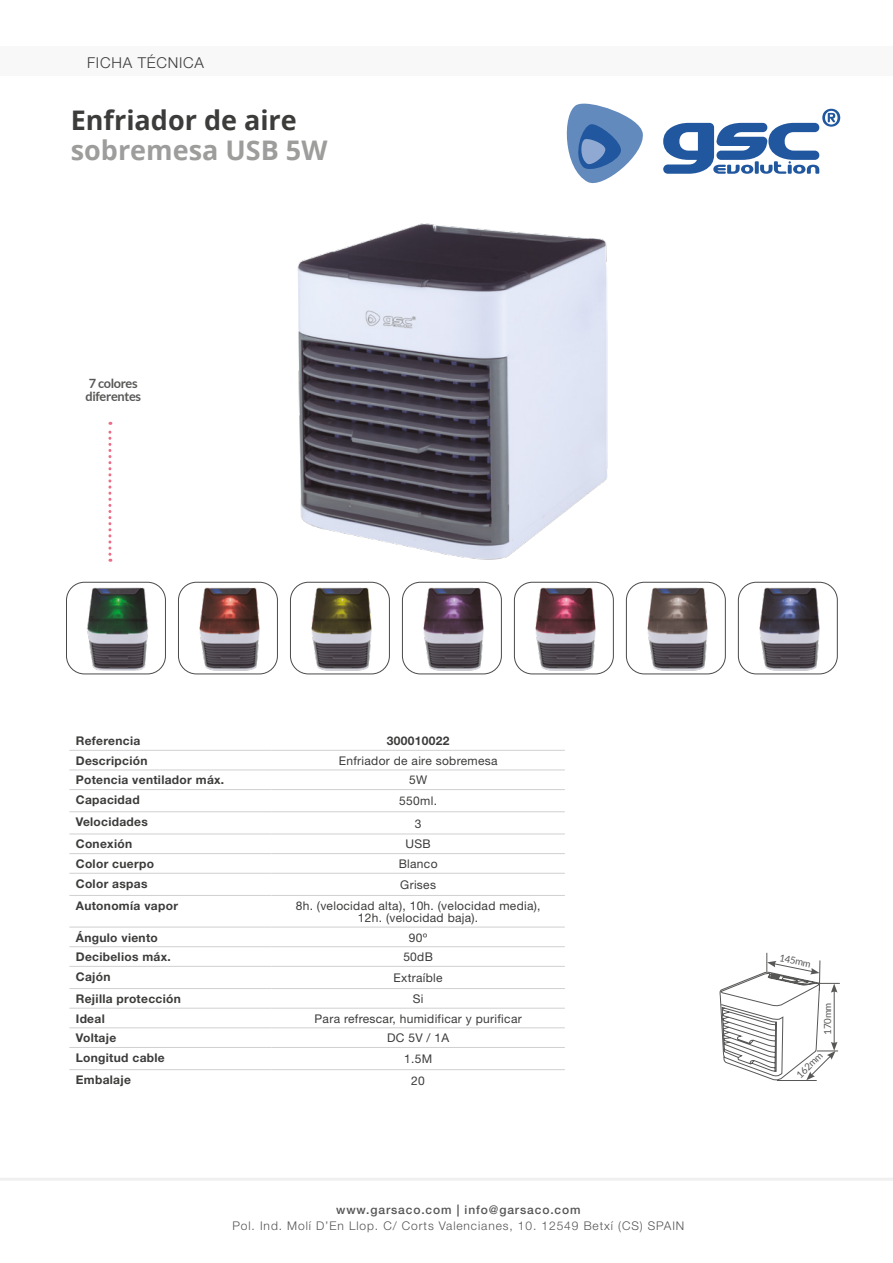
<style>
.page{position:relative;width:893px;height:1263px;background:#fff}
.page>*{position:absolute;margin:0;border:0;box-sizing:border-box;transform-origin:0 0}
.t1{font:700 27px "Open Sans";color:#3c3c3b}
.t2{font:700 27px "Open Sans";color:#9d9d9c}
.t3{font:300 15px "Helvetica Neue";letter-spacing:.05em;color:#3c3c3b}
.t4{font:700 12.75px/13.5px "Lato";letter-spacing:-.025em;color:#575756}
.t5{font:700 12px "Helvetica Neue";letter-spacing:.025em;color:#3c3c3b}
.t6{font:12px/12px "Helvetica Neue";letter-spacing:.025em;color:#3c3c3b;text-align:center}
.t7{font:300 12px "Helvetica Neue";letter-spacing:.075em;color:#565555}
.t8{font:500 12px "Helvetica Neue";letter-spacing:.075em;color:#565555}
.t9{font:9.75px "Lato";letter-spacing:-.025em;color:#575756}
</style>
<div class="page">
<svg style="left:663px;top:109px;width:177px;height:65px"></svg>
<svg style="left:566px;top:103px;width:77px;height:53px"></svg>
<hr style="left:0;top:1178px;width:893px;height:3px;background:#f0f0f0">
<div style="left:0;top:47px;width:893px;height:29px;background:#f8f8f8"></div>
<img style="left:87px;top:587px;width:61px;height:84px">
<div style="left:66px;top:582px;width:100px;height:92px;border:1px solid #4a4a49;border-radius:18px"></div>
<img style="left:297px;top:156px;width:337px;height:404px">
<svg style="left:108px;top:422px;width:3px;height:140px"></svg>
<img style="left:199px;top:587px;width:61px;height:84px">
<div style="left:178px;top:582px;width:100px;height:92px;border:1px solid #4a4a49;border-radius:18px"></div>
<img style="left:311px;top:587px;width:61px;height:84px">
<div style="left:290px;top:582px;width:100px;height:92px;border:1px solid #4a4a49;border-radius:18px"></div>
<img style="left:423px;top:587px;width:61px;height:84px">
<div style="left:402px;top:582px;width:100px;height:92px;border:1px solid #4a4a49;border-radius:18px"></div>
<img style="left:535px;top:587px;width:61px;height:84px">
<div style="left:514px;top:582px;width:100px;height:92px;border:1px solid #4a4a49;border-radius:18px"></div>
<img style="left:647px;top:587px;width:61px;height:84px">
<div style="left:626px;top:582px;width:100px;height:92px;border:1px solid #4a4a49;border-radius:18px"></div>
<img style="left:759px;top:587px;width:61px;height:84px">
<div style="left:738px;top:582px;width:100px;height:92px;border:1px solid #4a4a49;border-radius:18px"></div>
<svg style="left:719px;top:952px;width:121px;height:129px"></svg>
<hr style="left:69px;top:769px;width:202px;height:1px;background:#d0d0d0">
<hr style="left:271px;top:769px;width:294px;height:1px;background:#d0d0d0">
<hr style="left:69px;top:789px;width:202px;height:1px;background:#d0d0d0">
<hr style="left:271px;top:789px;width:294px;height:1px;background:#d0d0d0">
<hr style="left:69px;top:811px;width:202px;height:1px;background:#d0d0d0">
<hr style="left:271px;top:811px;width:294px;height:1px;background:#d0d0d0">
<hr style="left:69px;top:833px;width:202px;height:1px;background:#d0d0d0">
<hr style="left:271px;top:833px;width:294px;height:1px;background:#d0d0d0">
<hr style="left:69px;top:853px;width:202px;height:1px;background:#d0d0d0">
<hr style="left:271px;top:853px;width:294px;height:1px;background:#d0d0d0">
<hr style="left:69px;top:873px;width:202px;height:1px;background:#d0d0d0">
<hr style="left:271px;top:873px;width:294px;height:1px;background:#d0d0d0">
<hr style="left:69px;top:895px;width:202px;height:1px;background:#d0d0d0">
<hr style="left:271px;top:895px;width:294px;height:1px;background:#d0d0d0">
<hr style="left:69px;top:927px;width:202px;height:1px;background:#d0d0d0">
<hr style="left:271px;top:927px;width:294px;height:1px;background:#d0d0d0">
<hr style="left:69px;top:946px;width:202px;height:1px;background:#d0d0d0">
<hr style="left:271px;top:946px;width:294px;height:1px;background:#d0d0d0">
<hr style="left:69px;top:966px;width:202px;height:1px;background:#d0d0d0">
<hr style="left:271px;top:966px;width:294px;height:1px;background:#d0d0d0">
<hr style="left:69px;top:988px;width:202px;height:1px;background:#d0d0d0">
<hr style="left:271px;top:988px;width:294px;height:1px;background:#d0d0d0">
<hr style="left:69px;top:1008px;width:202px;height:1px;background:#d0d0d0">
<hr style="left:271px;top:1008px;width:294px;height:1px;background:#d0d0d0">
<hr style="left:69px;top:1027px;width:202px;height:1px;background:#d0d0d0">
<hr style="left:271px;top:1027px;width:294px;height:1px;background:#d0d0d0">
<hr style="left:69px;top:1047px;width:202px;height:1px;background:#d0d0d0">
<hr style="left:271px;top:1047px;width:294px;height:1px;background:#d0d0d0">
<hr style="left:69px;top:1069px;width:202px;height:1px;background:#d0d0d0">
<hr style="left:271px;top:1069px;width:294px;height:1px;background:#d0d0d0">
<hr style="left:69px;top:750px;width:202px;height:1px;background:#d0d0d0">
<hr style="left:271px;top:750px;width:294px;height:1px;background:#d0d0d0">
<p class="t3" style="left:87px;top:53px;width:118px">FICHA TÉCNICA</p>
<h1 class="t1" style="left:71px;top:101px;width:228px">Enfriador de aire</h1>
<h1 class="t2" style="left:71px;top:131px;width:258px">sobremesa USB 5W</h1>
<p class="t4" style="left:85px;top:376px;width:57px">7 colores diferentes</p>
<p class="t5" style="left:76px;top:733px;width:66px">Referencia</p>
<p class="t5" style="left:387px;top:733px;width:64px">300010022</p>
<p class="t5" style="left:76px;top:753px;width:73px">Descripción</p>
<p class="t6" style="left:339px;top:754px;width:160px">Enfriador de aire sobremesa</p>
<p class="t5" style="left:76px;top:773px;width:150px">Potencia ventilador máx.</p>
<p class="t6" style="left:409px;top:774px;width:20px">5W</p>
<p class="t5" style="left:76px;top:792px;width:65px">Capacidad</p>
<p class="t6" style="left:399px;top:795px;width:39px">550ml.</p>
<p class="t5" style="left:76px;top:814px;width:74px">Velocidades</p>
<p class="t6" style="left:415px;top:817px;width:8px">3</p>
<p class="t5" style="left:76px;top:837px;width:58px">Conexión</p>
<p class="t6" style="left:405px;top:838px;width:27px">USB</p>
<p class="t5" style="left:76px;top:856px;width:80px">Color cuerpo</p>
<p class="t6" style="left:399px;top:858px;width:40px">Blanco</p>
<p class="t5" style="left:76px;top:876px;width:73px">Color aspas</p>
<p class="t6" style="left:400px;top:878px;width:37px">Grises</p>
<p class="t5" style="left:76px;top:898px;width:104px">Autonomía vapor</p>
<p class="t6" style="left:296px;top:899px;width:246px">8h. (velocidad alta), 10h. (velocidad media),<br>12h. (velocidad baja).</p>
<p class="t5" style="left:76px;top:930px;width:84px">Ángulo viento</p>
<p class="t6" style="left:409px;top:931px;width:20px">90º</p>
<p class="t5" style="left:76px;top:949px;width:97px">Decibelios máx.</p>
<p class="t6" style="left:403px;top:951px;width:31px">50dB</p>
<p class="t5" style="left:76px;top:969px;width:36px">Cajón</p>
<p class="t6" style="left:394px;top:972px;width:51px">Extraíble</p>
<p class="t5" style="left:76px;top:991px;width:107px">Rejilla protección</p>
<p class="t6" style="left:413px;top:992px;width:12px">Si</p>
<p class="t5" style="left:76px;top:1011px;width:30px">Ideal</p>
<p class="t6" style="left:315px;top:1012px;width:209px">Para refrescar, humidificar y purificar</p>
<p class="t5" style="left:76px;top:1030px;width:42px">Voltaje</p>
<p class="t6" style="left:387px;top:1032px;width:64px">DC 5V / 1A</p>
<p class="t5" style="left:76px;top:1050px;width:90px">Longitud cable</p>
<p class="t6" style="left:404px;top:1053px;width:30px">1.5M</p>
<p class="t5" style="left:76px;top:1072px;width:57px">Embalaje</p>
<p class="t6" style="left:411px;top:1075px;width:15px">20</p>
<p class="t8" style="left:336px;top:1202px;width:246px">www.garsaco.com | info@garsaco.com</p>
<p class="t7" style="left:232px;top:1219px;width:453px">Pol. Ind. Molí D’En Llop. C/ Corts Valencianes, 10. 12549 Betxí (CS) SPAIN</p>
<p class="t9" style="left:781px;top:952px;width:33px;rotate:12deg">145mm</p>
<p class="t9" style="left:822px;top:1035px;width:33px;rotate:-90deg">170mm</p>
<p class="t9" style="left:794px;top:1072px;width:33px;rotate:-44deg">162mm</p>
</div>
